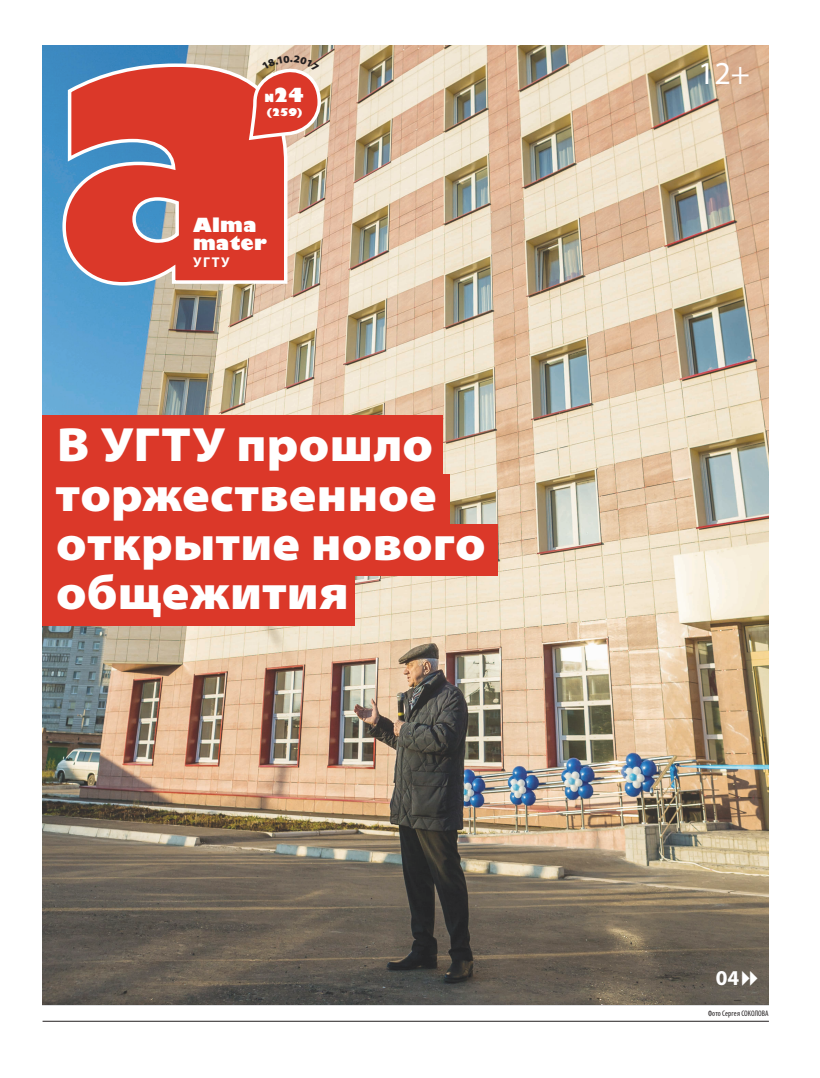
<style>
.page{position:relative;width:820px;height:1078px;background:#fff}
.page>*{position:absolute;margin:0;border:0;box-sizing:border-box;transform-origin:0 0}
.t1{font:900 semi-expanded 48.2px/49.3px "Myriad Pro";letter-spacing:.005em;color:#fff}
.t2{font:32px "Myriad Pro";color:#fff}
.t3{font:700 21.2px "Myriad Pro";color:#fff}
.t4{font:800 19px/17.5px "Gill Sans";letter-spacing:.01em;color:#fff}
.t5{font:800 18.9px "Gill Sans";color:#fff}
.t6{font:700 14.2px "Myriad Pro";color:#fff}
.t7{font:800 10.3px "Gill Sans";color:#fff}
.t8{font:condensed 8px "Myriad Pro";letter-spacing:.01em;color:#231f20}
.s1{font-size:11px}
</style>
<div class="page">
<hr style="left:43px;top:1020px;width:725px;height:1px;background:#231f20">
<img style="left:43px;top:45px;width:725px;height:959px">
<svg style="left:61px;top:62px;width:228px;height:225px"></svg>
<div style="left:43px;top:415px;width:399px;height:60px;background:#db3829"></div>
<div style="left:43px;top:474px;width:406px;height:51px;background:#db3829"></div>
<div style="left:43px;top:524px;width:454px;height:51px;background:#db3829"></div>
<div style="left:43px;top:572px;width:311px;height:53px;background:#db3829"></div>
<svg style="left:742px;top:970px;width:15px;height:15px"></svg>
<svg style="left:247px;top:55px;width:75px;height:87px"></svg>
<p class="t5" style="left:264px;top:83px;width:41px"><span class="s1">N</span>24</p>
<p class="t7" style="left:266px;top:106px;width:38px">(259)</p>
<p class="t4" style="left:193px;top:218px;width:75px">Alma mater</p>
<p class="t6" style="left:193px;top:253px;width:38px">УГТУ</p>
<p class="t1" style="left:55px;top:421px;width:431px">В УГТУ прошло торжественное открытие нового общежития</p>
<p class="t2" style="left:697px;top:53px;width:53px">12+</p>
<p class="t3" style="left:715px;top:963px;width:25px">04</p>
<p class="t8" style="left:707px;top:1008px;width:62px">Фото Сергея СОКОЛОВА</p>
</div>
